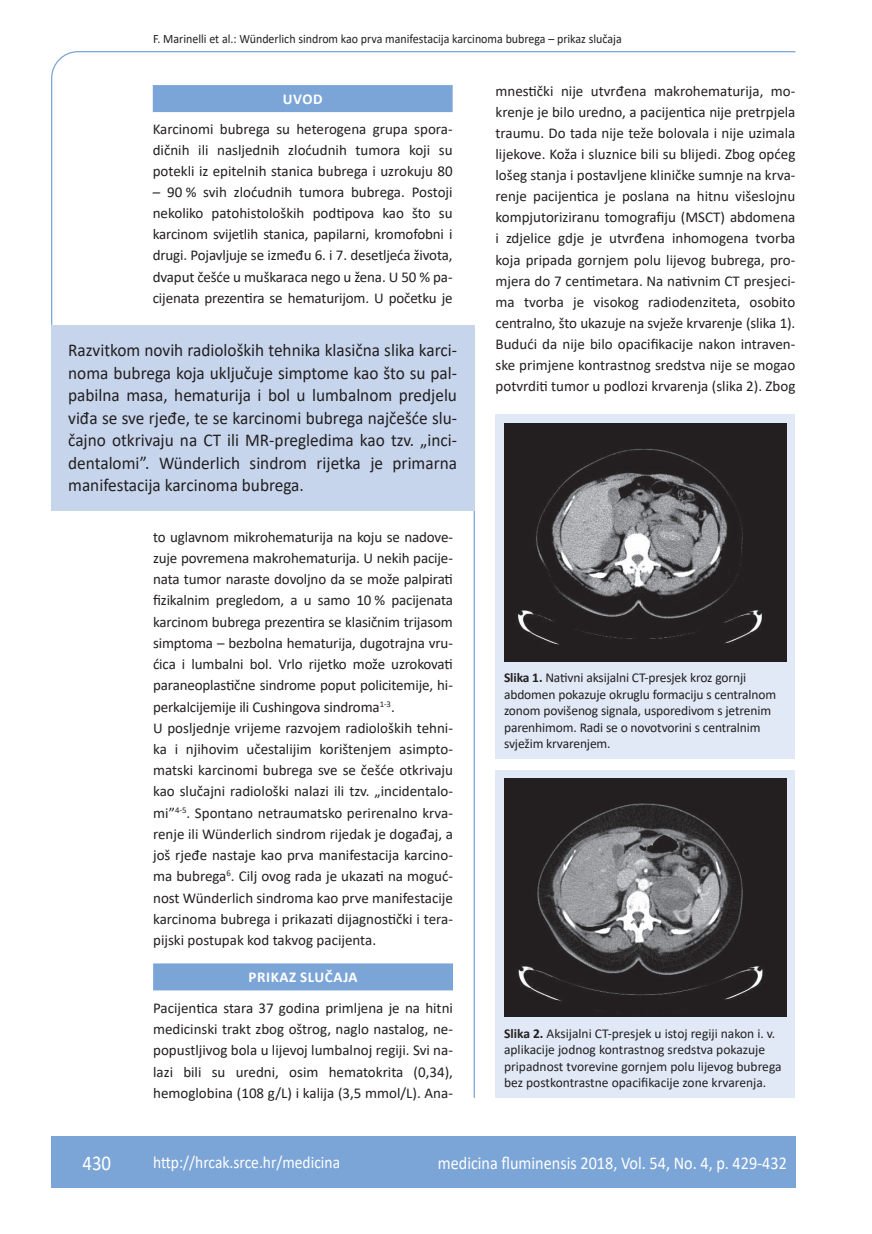
<style>
.page{position:relative;width:872px;height:1234px;background:#fff}
.page>*{position:absolute;margin:0;border:0;box-sizing:border-box;transform-origin:0 0}
.t1{font:21px "Calibri";color:#fff;scale:.9 1}
.t2{font:18px/22.5px "Calibri";color:#231f20;text-align:justify;scale:.96 1}
.t3{font:18px "Calibri";color:#fff;scale:.9 1}
.t4{font:17.25px "Calibri";color:#fff;scale:.9 1}
.t5{font:15px/21.1px "Calibri";letter-spacing:-.01em;color:#231f20;text-align:justify}
.t6{font:700 15px "Calibri";letter-spacing:.04em;color:#fff}
.t7{font:13.5px/16.5px "Calibri";letter-spacing:-.01em;color:#231f20}
.t8{font:12.75px "Calibri";color:#231f20;scale:.94 1}
.s1{font-weight:700}
</style>
<div class="page">
<svg style="left:51px;top:51px;width:745px;height:275px"></svg>
<hr style="left:473px;top:510px;width:2px;height:587px;background:#7ca5d7">
<div style="left:51px;top:1135px;width:744px;height:51px;background:#7ca5d7"></div>
<div style="left:153px;top:85px;width:299px;height:27px;background:#7ca5d7"></div>
<div style="left:51px;top:325px;width:423px;height:185px;background:#c6d5ec"></div>
<div style="left:495px;top:414px;width:300px;height:345px;background:#e1e9f6"></div>
<img style="left:504px;top:423px;width:283px;height:238px">
<div style="left:495px;top:770px;width:300px;height:327px;background:#e1e9f6"></div>
<img style="left:504px;top:778px;width:283px;height:238px">
<div style="left:153px;top:963px;width:300px;height:27px;background:#7ca5d7"></div>
<p class="t8" style="left:153px;top:29px;width:500px">F. Marinelli et al.: Wünderlich sindrom kao prva manifestacija karcinoma bubrega – prikaz slučaja</p>
<p class="t6" style="left:283px;top:88px;width:41px">UVOD</p>
<p class="t5" style="left:153px;top:118px;width:301px">Karcinomi bubrega su heterogena grupa spora&shy;dičnih ili nasljednih zloćudnih tumora koji su potekli iz epitelnih stanica bubrega i uzrokuju 80</p>
<p class="t5" style="left:153px;top:181px;width:301px">– 90 % svih zloćudnih tumora bubrega. Postoji nekoliko patohistoloških podtipova kao što su karcinom svijetlih stanica, papilarni, kromofobni i drugi. Pojavljuje se između 6. i 7. desetljeća života, dvaput češće u muškaraca nego u žena. U 50 % pa&shy;cijenata prezentira se hematurijom. U početku je</p>
<p class="t2" style="left:68px;top:338px;width:406px">Razvitkom novih radioloških tehnika klasična slika karci&shy;noma bubrega koja uključuje simptome kao što su pal&shy;pabilna masa, hematurija i bol u lumbalnom predjelu viđa se sve rjeđe, te se karcinomi bubrega najčešće slu&shy;čajno otkrivaju na CT ili MR-pregledima kao tzv. „inci&shy;dentalomi”. Wünderlich sindrom rijetka je primarna manifestacija karcinoma bubrega.</p>
<p class="t5" style="left:153px;top:525px;width:301px;text-align:left">to uglavnom mikrohematurija na koju se nadove&shy;zuje povremena makrohematurija. U nekih pacije&shy;nata tumor naraste dovoljno da se može palpirati fizikalnim pregledom, a u samo 10 % pacijenata karcinom bubrega prezentira se klasičnim trijasom simptoma – bezbolna hematurija, dugotrajna vru&shy;ćica i lumbalni bol. Vrlo rijetko može uzrokovati paraneoplastične sindrome poput policitemije, hi&shy;perkalcijemije ili Cushingova sindroma<sup>1-3</sup>.<br>U posljednje vrijeme razvojem radioloških tehni&shy;ka i njihovim učestalijim korištenjem asimpto&shy;matski karcinomi bubrega sve se češće otkrivaju kao slučajni radiološki nalazi ili tzv. „incidentalo&shy;mi”<sup>4-5</sup>. Spontano netraumatsko perirenalno krva&shy;renje ili Wünderlich sindrom rijedak je događaj, a još rjeđe nastaje kao prva manifestacija karcino&shy;ma bubrega<sup>6</sup>. Cilj ovog rada je ukazati na moguć&shy;nost Wünderlich sindroma kao prve manifestacije karcinoma bubrega i prikazati dijagnostički i tera&shy;pijski postupak kod takvog pacijenta.</p>
<p class="t6" style="left:248px;top:966px;width:111px">PRIKAZ SLUČAJA</p>
<p class="t5" style="left:153px;top:996px;width:301px">Pacijentica stara 37 godina primljena je na hitni medicinski trakt zbog oštrog, naglo nastalog, ne&shy;popustljivog bola u lijevoj lumbalnoj regiji. Svi na&shy;lazi bili su uredni, osim hematokrita (0,34), hemoglobina (108 g/L) i kalija (3,5 mmol/L). Ana-</p>
<p class="t5" style="left:495px;top:80px;width:301px">mnestički nije utvrđena makrohematurija, mo&shy;krenje je bilo uredno, a pacijentica nije pretrpjela traumu. Do tada nije teže bolovala i nije uzimala lijekove. Koža i sluznice bili su blijedi. Zbog općeg lošeg stanja i postavljene kliničke sumnje na krva&shy;renje pacijentica je poslana na hitnu višeslojnu kompjutoriziranu tomografiju (MSCT) abdomena i zdjelice gdje je utvrđena inhomogena tvorba koja pripada gornjem polu lijevog bubrega, pro&shy;mjera do 7 centimetara. Na nativnim CT presjeci&shy;ma tvorba je visokog radiodenziteta, osobito centralno, što ukazuje na svježe krvarenje (slika 1).<br>Budući da nije bilo opacifikacije nakon intraven&shy;ske primjene kontrastnog sredstva nije se mogao potvrditi tumor u podlozi krvarenja (slika 2). Zbog</p>
<p class="t7" style="left:504px;top:669px;width:274px"><span class="s1">Slika 1.</span> Nativni aksijalni CT-presjek kroz gornji abdomen pokazuje okruglu formaciju s centralnom zonom povišenog signala, usporedivom s jetrenim parenhimom. Radi se o novotvorini s centralnim svježim krvarenjem.</p>
<p class="t7" style="left:504px;top:1024px;width:279px"><span class="s1">Slika 2.</span> Aksijalni CT-presjek u istoj regiji nakon i. v. aplikacije jodnog kontrastnog sredstva pokazuje pripadnost tvorevine gornjem polu lijevog bubrega bez postkontrastne opacifikacije zone krvarenja.</p>
<h1 class="t1" style="left:82px;top:1147px;width:33px">430</h1>
<p class="t4" style="left:153px;top:1149px;width:209px">http://hrcak.srce.hr/medicina</p>
<p class="t3" style="left:438px;top:1149px;width:389px">medicina fluminensis 2018, Vol. 54, No. 4, p. 429-432</p>
</div>
